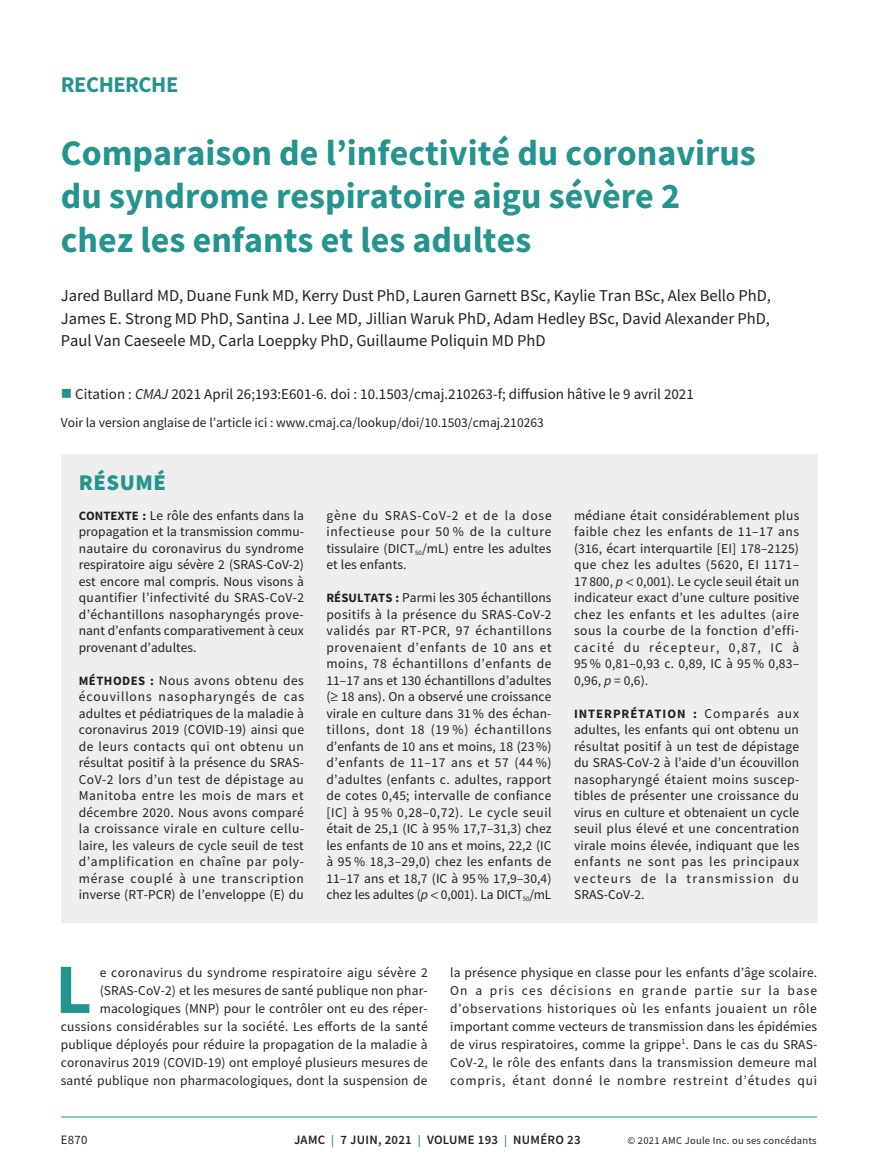
<style>
.page{position:relative;width:878px;height:1175px;background:#fff}
.page>*{position:absolute;margin:0;border:0;box-sizing:border-box;transform-origin:0 0}
.t1{font:700 70.65px "Source Sans Pro";color:#24948e}
.t2{font:700 36px/43.2px "Source Sans Pro";color:#24948e}
.t3{font:700 22.5px "Source Sans Pro";letter-spacing:-.02em;color:#24948e}
.t4{font:900 22.5px "Source Sans Pro";letter-spacing:.025em;color:#24948e}
.t5{font:16.5px/22.5px "Source Sans Pro";color:#231f20;text-align:justify}
.t6{font:15px "Source Sans Pro";color:#231f20}
.t7{font:13.5px/16.5px "Source Sans Pro";letter-spacing:.01em;color:#231f20;text-align:justify}
.t8{font:600 12.75px "Source Sans Pro";letter-spacing:.025em;color:#231f20}
.t9{font:700 12.75px "Source Sans Pro";letter-spacing:.075em;color:#231f20}
.t10{font:12.75px "Source Sans Pro";color:#231f20}
.t11{font:10.5px "Source Sans Pro";letter-spacing:.025em;color:#231f20}
.s1{color:#24948e}
.s2{font-style:italic}
.s3{font-weight:700;font-size:12.75px}
.s4{font-weight:400;font-size:13.5px}
.s5{font-size:12px;color:#24948e}
</style>
<div class="page">
<hr style="left:61px;top:1116px;width:756px;height:1px;background:#24948e">
<div style="left:61px;top:454px;width:756px;height:468px;background:#eeeeef"></div>
<h3 class="t3" style="left:61px;top:69px;width:119px">RECHERCHE</h3>
<h2 class="t2" style="left:61px;top:131px;width:696px">Comparaison de l’infectivité du coronavirus du syndrome respiratoire aigu sévère 2 chez les enfants et les adultes</h2>
<p class="t5" style="left:61px;top:284px;width:711px">Jared Bullard MD, Duane Funk MD, Kerry Dust PhD, Lauren Garnett BSc, Kaylie Tran BSc, Alex Bello PhD, James E. Strong MD PhD, Santina J. Lee MD, Jillian Waruk PhD, Adam Hedley BSc, David Alexander PhD, Paul Van Caeseele MD, Carla Loeppky PhD, Guillaume Poliquin MD PhD</p>
<p class="t6" style="left:61px;top:384px;width:634px"><span class="s1">■</span> Citation : <span class="s2">CMAJ</span> 2021 April 26;193:E601-6. doi : 10.1503/cmaj.210263-f; diffusion hâtive le 9 avril 2021</p>
<p class="t7" style="left:61px;top:414px;width:484px">Voir la version anglaise de l’article ici : www.cmaj.ca/lookup/doi/10.1503/cmaj.210263</p>
<h3 class="t4" style="left:79px;top:466px;width:89px">RÉSUMÉ</h3>
<p class="t7" style="left:79px;top:507px;width:227px"><span class="s3">CONTEXTE :</span> Le rôle des enfants dans la propagation et la transmission commu&shy;nautaire du coronavirus du syndrome respiratoire aigu sévère 2 (SRAS-CoV-2) est encore mal compris. Nous visons à quantifier l’infectivité du SRAS-CoV-2 d’échantillons nasopharyngés prove&shy;nant d’enfants comparativement à ceux provenant d’adultes.</p>
<p class="t7" style="left:79px;top:672px;width:227px"><span class="s3">MÉTHODES :</span> Nous avons obtenu des écouvillons nasopharyngés de cas adultes et pédiatriques de la maladie à coronavirus 2019 (COVID-19) ainsi que de leurs contacts qui ont obtenu un résultat positif à la présence du SRAS-CoV-2 lors d’un test de dépistage au Manitoba entre les mois de mars et décembre 2020. Nous avons comparé la croissance virale en culture cellu&shy;laire, les valeurs de cycle seuil de test d’amplification en chaîne par poly&shy;mérase couplé à une transcription inverse (RT-PCR) de l’enveloppe (E) du</p>
<p class="t7" style="left:326px;top:507px;width:227px">gène du SRAS-CoV-2 et de la dose infectieuse pour 50 % de la culture tissulaire (DICT<sub>50</sub>/mL) entre les adultes et les enfants.</p>
<p class="t7" style="left:326px;top:589px;width:227px"><span class="s3">RÉSULTATS :</span> Parmi les 305 échantillons positifs à la présence du SRAS-CoV-2 validés par RT-PCR, 97 échantillons provenaient d’enfants de 10 ans et moins, 78 échantillons d’enfants de 11–17 ans et 130 échantillons d’adultes (≥ 18 ans). On a observé une croissance virale en culture dans 31 % des échan&shy;tillons, dont 18 (19 %) échantillons d’enfants de 10 ans et moins, 18 (23%) d’enfants de 11–17 ans et 57 (44 %) d’adultes (enfants c. adultes, rapport de cotes 0,45; intervalle de confiance [IC] à 95 % 0,28–0,72). Le cycle seuil était de 25,1 (IC à 95% 17,7–31,3) chez les enfants de 10 ans et moins, 22,2 (IC à 95 % 18,3–29,0) chez les enfants de 11–17 ans et 18,7 (IC à 95 % 17,9–30,4) chez les adultes (<span class="s2">p</span> 0,001). La DICT<sub>50</sub>/mL</p>
<p class="t7" style="left:574px;top:507px;width:227px">médiane était considérablement plus faible chez les enfants de 11–17 ans (316, écart interquartile [EI] 178–2125) que chez les adultes (5620, EI 1171– 17 800, <span class="s2">p</span> 0,001). Le cycle seuil était un indicateur exact d’une culture positive chez les enfants et les adultes (aire sous la courbe de la fonction d’effi&shy;cacité du récepteur, 0,87, IC à 95 % 0,81–0,93 c. 0,89, IC à 95 % 0,83– 0,96, <span class="s2">p</span> = 0,6).</p>
<p class="t9" style="left:574px;top:705px;width:226px">INTERPRÉTATION : <span class="s4">Comparés aux</span></p>
<p class="t7" style="left:574px;top:721px;width:227px">adultes, les enfants qui ont obtenu un résultat positif à un test de dépistage du SRAS-CoV-2 à l’aide d’un écouvillon nasopharyngé étaient moins suscep&shy;tibles de présenter une croissance du virus en culture et obtenaient un cycle seuil plus élevé et une concentration virale moins élevée, indiquant que les enfants ne sont pas les principaux vecteurs de la transmission du SRAS-CoV-2.</p>
<p class="t7" style="left:61px;top:963px;width:368px;line-height:18px;text-align:right">e coronavirus du syndrome respiratoire aigu sévère 2 (SRAS-CoV-2) et les mesures de santé publique non phar&shy;macologiques (MNP) pour le contrôler ont eu des réper&shy;cussions considérables sur la société. Les efforts de la santé publique déployés pour réduire la propagation de la maladie à coronavirus 2019 (COVID-19) ont employé plusieurs mesures de santé publique non pharmacologiques, dont la suspension de</p>
<p class="t7" style="left:450px;top:963px;width:368px;line-height:18px">la présence physique en classe pour les enfants d’âge scolaire.<br>On a pris ces décisions en grande partie sur la base d’observations historiques où les enfants jouaient un rôle important comme vecteurs de transmission dans les épidémies de virus respiratoires, comme la grippe<sup>1</sup>. Dans le cas du SRAS-CoV-2, le rôle des enfants dans la transmission demeure mal compris, étant donné le nombre restreint d’études qui</p>
<h1 class="t1" style="left:55px;top:941px;width:38px">L</h1>
<p class="t10" style="left:61px;top:1132px;width:28px">E870</p>
<p class="t8" style="left:294px;top:1131px;width:288px">JAMC <span class="s5">|</span> 7 JUIN, 2021 <span class="s5">|</span> VOLUME 193 <span class="s5">|</span> NUMÉRO 23</p>
<p class="t11" style="left:627px;top:1134px;width:190px">© 2021 AMC Joule Inc. ou ses concédants</p>
</div>
